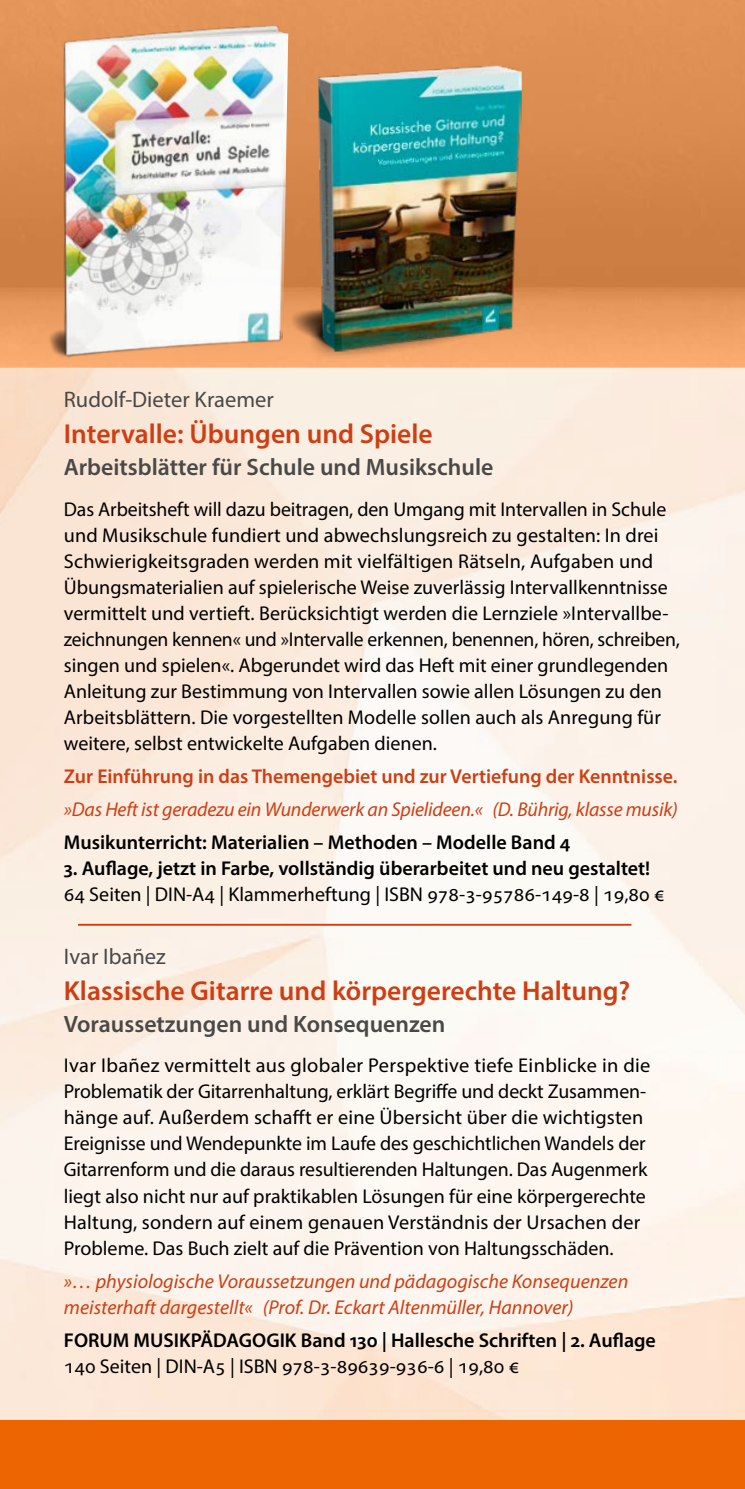
<style>
.page{position:relative;width:745px;height:1489px;background:#fff}
.page>*{position:absolute;margin:0;border:0;box-sizing:border-box;transform-origin:0 0}
.t1{font:600 27.5px "Myriad Pro";color:#cf3e12}
.t2{font:600 23.75px "Myriad Pro";color:#494948}
.t3{font:22.5px "Myriad Pro";color:#494948}
.t4{font:20px/26px "Myriad Pro";color:#000}
.t5{font:italic 20px/26px "Myriad Pro";color:#cf3e12}
.t6{font:600 20px "Myriad Pro";color:#000}
.t7{font:600 20px "Myriad Pro";color:#cf3e12}
</style>
<div class="page">
<img style="left:0;top:367px;width:744px;height:1052px">
<div style="left:0;top:1419px;width:744px;height:69px;background:#ec6502"></div>
<img style="left:0;top:0;width:744px;height:367px">
<img style="left:47px;top:22px;width:241px;height:341px">
<hr style="left:78px;top:923px;width:553px;height:2px;background:#cf3e12">
<img style="left:305px;top:262px;width:206px;height:99px">
<img style="left:290px;top:298px;width:164px;height:58px">
<img style="left:318px;top:66px;width:205px;height:285px">
<p class="t3" style="left:64px;top:385px;width:211px">Rudolf-Dieter Kraemer</p>
<h1 class="t1" style="left:64px;top:416px;width:370px">Intervalle: Übungen und Spiele</h1>
<p class="t2" style="left:64px;top:452px;width:431px">Arbeitsblätter für Schule und Musikschule</p>
<p class="t4" style="left:64px;top:495px;width:617px">Das Arbeitsheft will dazu beitragen, den Umgang mit Intervallen in Schule und Musikschule fundiert und abwechslungsreich zu gestalten: In drei Schwierigkeitsgraden werden mit vielfältigen Rätseln, Aufgaben und Übungsmaterialien auf spielerische Weise zuverlässig Intervallkenntnisse vermittelt und vertieft. Berücksichtigt werden die Lernziele »Intervallbe&shy;zeichnungen kennen« und »Intervalle erkennen, benennen, hören, schreiben, singen und spielen«. Abgerundet wird das Heft mit einer grundlegenden Anleitung zur Bestimmung von Intervallen sowie allen Lösungen zu den Arbeitsblättern. Die vorgestellten Modelle sollen auch als Anregung für weitere, selbst entwickelte Aufgaben dienen.</p>
<p class="t7" style="left:64px;top:763px;width:614px">Zur Einführung in das Themengebiet und zur Vertiefung der Kenntnisse.</p>
<p class="t5" style="left:64px;top:796px;width:615px">»Das Heft ist geradezu ein Wunderwerk an Spielideen.« (D. Bührig, klasse musik)</p>
<p class="t6" style="left:64px;top:829px;width:508px">Musikunterricht: Materialien – Methoden – Modelle Band 4</p>
<p class="t6" style="left:64px;top:855px;width:587px">3. Auflage, jetzt in Farbe, vollständig überarbeitet und neu gestaltet!</p>
<p class="t4" style="left:64px;top:881px;width:602px">64 Seiten | DIN-A4 | Klammerheftung | ISBN 978-3-95786-149-8 | 19,80 €</p>
<p class="t3" style="left:64px;top:942px;width:103px">Ivar Ibañez</p>
<h1 class="t1" style="left:64px;top:973px;width:567px">Klassische Gitarre und körpergerechte Haltung?</h1>
<p class="t2" style="left:64px;top:1009px;width:383px">Voraussetzungen und Konsequenzen</p>
<p class="t4" style="left:64px;top:1052px;width:587px">Ivar Ibañez vermittelt aus globaler Perspektive tiefe Einblicke in die Problematik der Gitarrenhaltung, erklärt Begriffe und deckt Zusammen&shy;hänge auf. Außerdem schafft er eine Übersicht über die wichtigsten Ereignisse und Wendepunkte im Laufe des geschichtlichen Wandels der Gitarrenform und die daraus resultierenden Haltungen. Das Augenmerk liegt also nicht nur auf praktikablen Lösungen für eine körpergerechte Haltung, sondern auf einem genauen Verständnis der Ursachen der Probleme. Das Buch zielt auf die Prävention von Haltungsschäden.</p>
<p class="t5" style="left:64px;top:1267px;width:565px">»… physiologische Voraussetzungen und pädagogische Konsequenzen meisterhaft dargestellt« (Prof. Dr. Eckart Altenmüller, Hannover)</p>
<p class="t6" style="left:64px;top:1327px;width:593px">FORUM MUSIKPÄDAGOGIK Band 130 | Hallesche Schriften | 2. Auflage</p>
<p class="t4" style="left:64px;top:1352px;width:456px">140 Seiten | DIN-A5 | ISBN 978-3-89639-936-6 | 19,80 €</p>
</div>
